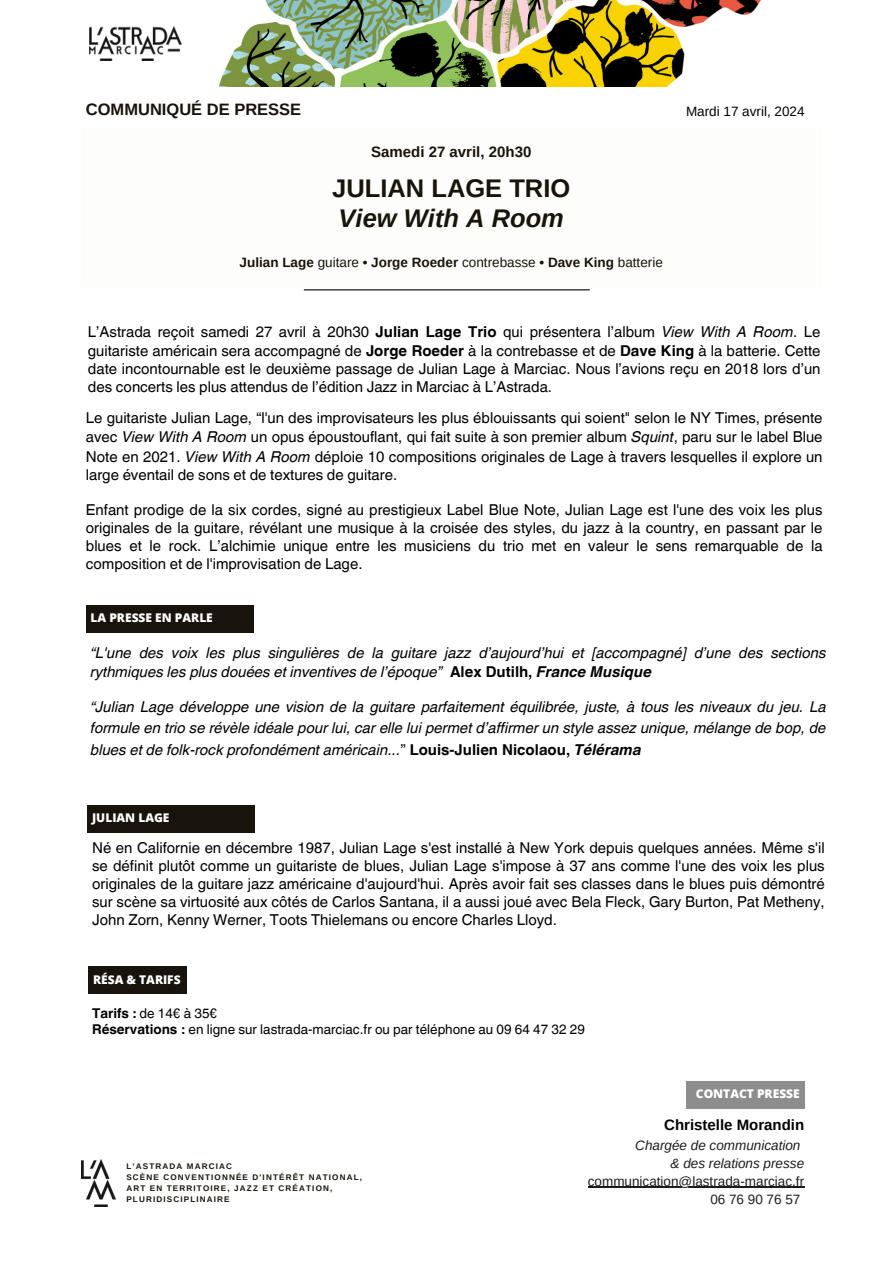
<style>
.page{position:relative;width:894px;height:1264px;background:#fff}
.page>*{position:absolute;margin:0;border:0;box-sizing:border-box;transform-origin:0 0}
.t1{font:700 25.5px/30.3px "Arimo";color:#18140b}
.t2{font:700 16.5px "Arimo";color:#18140b}
.t3{font:15px/18px "Helvetica World";color:#000;text-align:justify}
.t4{font:italic 15px/21.3px "Helvetica World";color:#000}
.t5{font:700 15px "Arimo";color:#18140b}
.t6{font:700 15px "Arimo";color:#000}
.t7{font:13.5px/15.8px "Helvetica World";color:#000}
.t8{font:700 13.5px "Arimo";color:#18140b}
.t9{font:13.5px/18px "Arimo";color:#1c1c1c;text-align:right}
.t10{font:italic 13.5px/18px "Arimo";color:#1c1c1c;text-align:right}
.t11{font:13.5px "Arimo";color:#000}
.t12{font:800 12px "Open Sans";color:#fff}
.t13{font:700 8.1px/10.8px "Arimo";letter-spacing:.14em;color:#18140b}
.s1{font-style:italic}
.s2{font-weight:400}
.s3{font-weight:700}
.s4{font-weight:700;font-style:normal}
.s5{font-style:normal}
</style>
<div class="page">
<img style="left:99px;top:0;width:662px;height:87px">
<img style="left:89px;top:26px;width:93px;height:34px">
<div style="left:88px;top:966px;width:99px;height:28px;background:#18140b"></div>
<div style="left:685px;top:1081px;width:119px;height:27px;background:#8d8d8d"></div>
<div style="left:81px;top:127px;width:740px;height:160px;background:#fdfdfb"></div>
<hr style="left:304px;top:289px;width:285px;height:1px;background:#000">
<hr style="left:587px;top:1186px;width:217px;height:1px;background:#1c1c1c">
<img style="left:81px;top:1159px;width:34px;height:47px">
<div style="left:88px;top:804px;width:167px;height:28px;background:#18140b"></div>
<div style="left:86px;top:605px;width:168px;height:28px;background:#18140b"></div>
<h1 class="t2" style="left:86px;top:100px;width:217px">COMMUNIQUÉ DE PRESSE</h1>
<h5 class="t11" style="left:685px;top:104px;width:120px">Mardi 17 avril, 2024</h5>
<h4 class="t5" style="left:371px;top:144px;width:162px">Samedi 27 avril, 20h30</h4>
<h4 class="t1" style="left:332px;top:172px;width:239px">JULIAN LAGE TRIO<br><span class="s1">View With A Room</span></h4>
<h4 class="t8" style="left:239px;top:255px;width:424px">Julian Lage <span class="s2">guitare</span> • Jorge Roeder <span class="s2">contrebasse</span> • Dave King <span class="s2">batterie</span></h4>
<p class="t3" style="left:88px;top:322px;width:734px">L’Astrada reçoit samedi 27 avril à 20h30 <span class="s3">Julian Lage Trio</span> qui présentera l’album <span class="s1">View With A Room</span>. Le guitariste américain sera accompagné de <span class="s3">Jorge Roeder</span> à la contrebasse et de <span class="s3">Dave King</span> à la batterie. Cette date incontournable est le deuxième passage de Julian Lage à Marciac. Nous l’avions reçu en 2018 lors d’un des concerts les plus attendus de l’édition Jazz in Marciac à L’Astrada.</p>
<p class="t3" style="left:86px;top:408px;width:738px;line-height:18.8px">Le guitariste Julian Lage, “l'un des improvisateurs les plus éblouissants qui soient" selon le NY Times, présente avec <span class="s1">View With A Room</span> un opus époustouflant, qui fait suite à son premier album <span class="s1">Squint</span>, paru sur le label Blue Note en 2021. <span class="s1">View With A Room</span> déploie 10 compositions originales de Lage à travers lesquelles il explore un large éventail de sons et de textures de guitare.</p>
<p class="t3" style="left:86px;top:500px;width:738px">Enfant prodige de la six cordes, signé au prestigieux Label Blue Note, Julian Lage est l'une des voix les plus originales de la guitare, révélant une musique à la croisée des styles, du jazz à la country, en passant par le blues et le rock. L’alchimie unique entre les musiciens du trio met en valeur le sens remarquable de la composition et de l'improvisation de Lage.</p>
<p class="t12" style="left:90px;top:609px;width:124px">LA PRESSE EN PARLE</p>
<h6 class="t4" style="left:90px;top:641px;width:737px;line-height:19.2px">“L'une des voix les plus singulières de la guitare jazz d’aujourd’hui et [accompagné] d’une des sections rythmiques les plus douées et inventives de l’époque” <span class="s4">Alex Dutilh,</span> <span class="s3">France Musique</span></h6>
<h5 class="t4" style="left:90px;top:694px;width:737px;text-align:justify">“Julian Lage développe une vision de la guitare parfaitement équilibrée, juste, à tous les niveaux du jeu. La formule en trio se révèle idéale pour lui, car elle lui permet d’affirmer un style assez unique, mélange de bop, de blues et de folk-rock profondément américain...<span class="s5">”</span> <span class="s4">Louis-Julien Nicolaou,</span> <span class="s3">Télérama</span></h5>
<h5 class="t12" style="left:92px;top:809px;width:79px">JULIAN LAGE</h5>
<h6 class="t3" style="left:92px;top:839px;width:734px">Né en Californie en décembre 1987, Julian Lage s'est installé à New York depuis quelques années. Même s'il se définit plutôt comme un guitariste de blues, Julian Lage s'impose à 37 ans comme l'une des voix les plus originales de la guitare jazz américaine d'aujourd'hui. Après avoir fait ses classes dans le blues puis démontré sur scène sa virtuosité aux côtés de Carlos Santana, il a aussi joué avec Bela Fleck, Gary Burton, Pat Metheny, John Zorn, Kenny Werner, Toots Thielemans ou encore Charles Lloyd.</h6>
<h2 class="t12" style="left:93px;top:970px;width:89px">RÉSA &amp; TARIFS</h2>
<h5 class="t7" style="left:92px;top:1005px;width:494px"><span class="s3">Tarifs :</span> de 14€ à 35€<br><span class="s3">Réservations :</span> en ligne sur lastrada-marciac.fr ou par téléphone au 09 64 47 32 29</h5>
<h3 class="t12" style="left:695px;top:1085px;width:105px">CONTACT PRESSE</h3>
<h6 class="t13" style="left:126px;top:1161px;width:107px">L’ASTRADA MARCIAC</h6>
<h4 class="t13" style="left:126px;top:1171px;width:237px">SCÈNE CONVENTIONNÉE D'INTÉRÊT NATIONAL,<br>ART EN TERRITOIRE, JAZZ ET CRÉATION,<br>PLURIDISCIPLINAIRE</h4>
<h6 class="t6" style="left:664px;top:1116px;width:141px">Christelle Morandin</h6>
<h6 class="t10" style="left:635px;top:1135px;width:170px">Chargée de communication &amp; des relations presse</h6>
<h4 class="t9" style="left:587px;top:1171px;width:218px">communication@lastrada-marciac.fr<br>06 76 90 76 57</h4>
</div>
